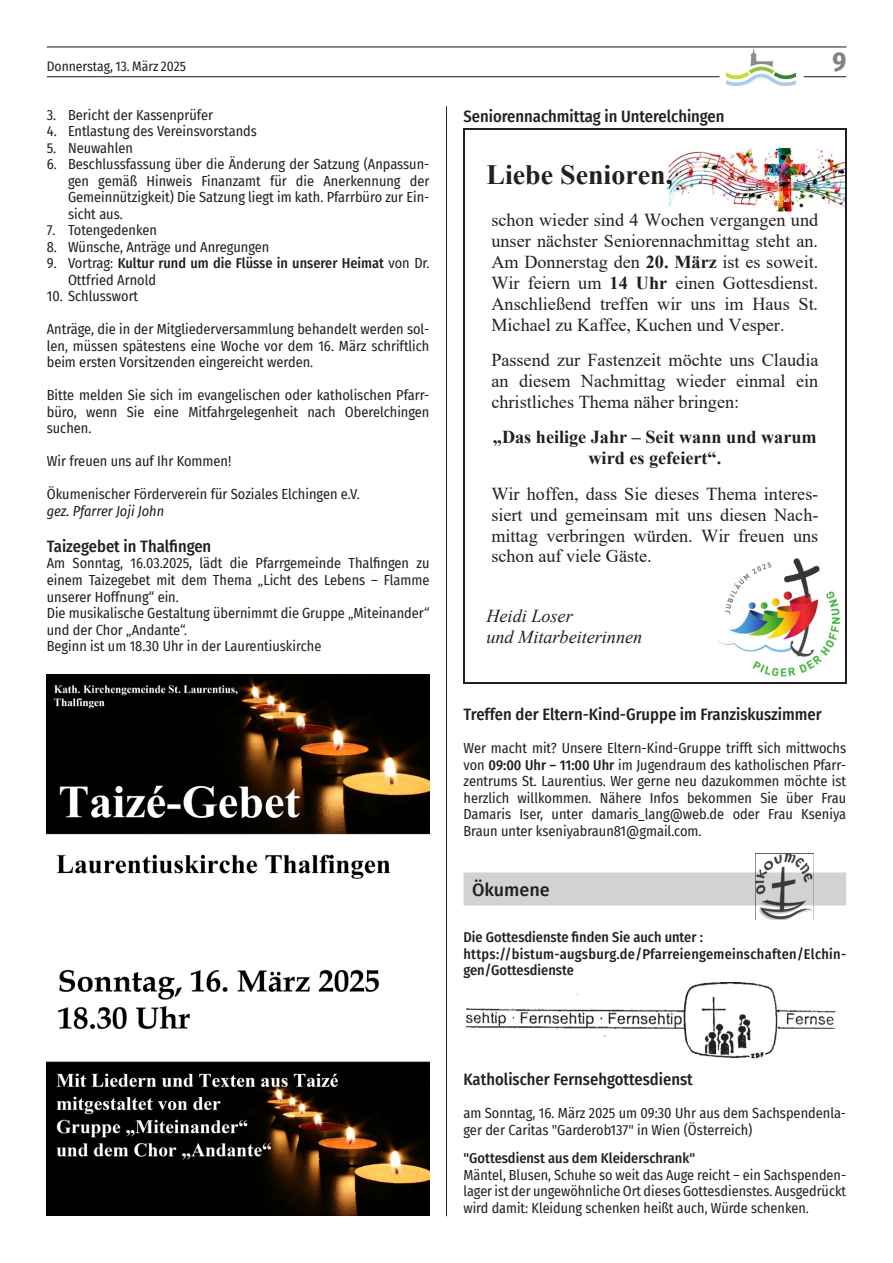
<style>
.page{position:relative;width:893px;height:1263px;background:#fff}
.page>*{position:absolute;margin:0;border:0;box-sizing:border-box;transform-origin:0 0}
.t1{font:700 27.9px "Times New Roman";color:#231f20}
.t2{font:700 27px "Fira Sans Condensed";color:#808285}
.t3{font:18.15px/20.9px "Times New Roman";color:#231f20;text-align:justify}
.t4{font:700 18.15px/21px "Times New Roman";color:#231f20;text-align:center}
.t5{font:italic 18.15px/20.9px "Times New Roman";color:#231f20}
.t6{font:500 18px "Fira Sans";color:#231f20}
.t7{font:500 16.5px "Fira Sans Condensed";color:#231f20}
.t8{font:14.25px/16.5px "Fira Sans Condensed";color:#231f20;text-align:justify}
.t9{font:500 14.25px/16.5px "Fira Sans Condensed";color:#231f20}
.t10{font:italic 14.25px "Fira Sans Condensed";color:#231f20}
.t11{font:13.5px "Fira Sans Condensed";color:#231f20}
.s1{font-weight:400}
.s2{font-weight:700}
.s3{font-weight:500}
</style>
<div class="page">
<hr style="left:446px;top:106px;width:1px;height:1110px;background:#231f20">
<hr style="left:804px;top:76px;width:42px;height:1px;background:#101a21">
<hr style="left:47px;top:76px;width:672px;height:1px;background:#101a21">
<hr style="left:47px;top:47px;width:799px;height:1px;background:#101a21">
<img style="left:727px;top:48px;width:68px;height:38px">
<img style="left:47px;top:675px;width:382px;height:541px">
<img style="left:701px;top:558px;width:144px;height:125px">
<img style="left:668px;top:147px;width:177px;height:65px">
<hr style="left:464px;top:129px;width:381px;height:1px;background:#231f20">
<hr style="left:463px;top:130px;width:1px;height:553px;background:#231f20">
<hr style="left:845px;top:130px;width:1px;height:553px;background:#231f20">
<hr style="left:464px;top:683px;width:381px;height:1px;background:#231f20">
<div style="left:463px;top:872px;width:383px;height:33px;background:#d1d2d4"></div>
<svg style="left:740px;top:872px;width:95px;height:34px"></svg>
<img style="left:755px;top:853px;width:59px;height:66px">
<img style="left:465px;top:982px;width:371px;height:77px">
<p class="t11" style="left:47px;top:56px;width:141px">Donnerstag, 13. März 2025</p>
<h2 class="t2" style="left:832px;top:39px;width:15px">9</h2>
<p class="t8" style="left:47px;top:106px;width:168px">3. Bericht der Kassenprüfer</p>
<p class="t8" style="left:47px;top:123px;width:212px">4. Entlastung des Vereinsvorstands</p>
<p class="t8" style="left:47px;top:139px;width:88px">5. Neuwahlen</p>
<p class="t8" style="left:68px;top:156px;width:363px;text-indent:-21px">6. Beschlussfassung über die Änderung der Satzung (Anpassun&shy;gen gemäß Hinweis Finanzamt für die Anerkennung der Gemeinnützigkeit) Die Satzung liegt im kath. Pfarrbüro zur Ein&shy;sicht aus.</p>
<p class="t8" style="left:47px;top:222px;width:112px">7. Totengedenken</p>
<p class="t8" style="left:47px;top:238px;width:224px">8. Wünsche, Anträge und Anregungen</p>
<p class="t9" style="left:68px;top:254px;width:363px;text-indent:-21px"><span class="s1">9. Vortrag:</span> Kultur rund um die Flüsse in unserer Heimat <span class="s1">von Dr.<br>Ottfried Arnold</span></p>
<p class="t8" style="left:47px;top:288px;width:93px">10. Schlusswort</p>
<p class="t8" style="left:47px;top:321px;width:384px">Anträge, die in der Mitgliederversammlung behandelt werden sol&shy;len, müssen spätestens eine Woche vor dem 16. März schriftlich beim ersten Vorsitzenden eingereicht werden.</p>
<p class="t8" style="left:47px;top:387px;width:384px">Bitte melden Sie sich im evangelischen oder katholischen Pfarr&shy;büro, wenn Sie eine Mitfahrgelegenheit nach Oberelchingen suchen.</p>
<p class="t8" style="left:47px;top:453px;width:186px">Wir freuen uns auf Ihr Kommen!</p>
<p class="t8" style="left:47px;top:486px;width:314px">Ökumenischer Förderverein für Soziales Elchingen e.V.</p>
<p class="t10" style="left:47px;top:500px;width:119px">gez. Pfarrer Joji John</p>
<p class="t7" style="left:47px;top:533px;width:166px">Taizegebet in Thalfingen</p>
<p class="t8" style="left:47px;top:555px;width:384px;text-align:left">Am Sonntag, 16.03.2025, lädt die Pfarrgemeinde Thalfingen zu einem Taizegebet mit dem Thema „Licht des Lebens – Flamme unserer Hoffnung“ ein.<br>Die musikalische Gestaltung übernimmt die Gruppe „Miteinander“ und der Chor „Andante“.<br>Beginn ist um 18.30 Uhr in der Laurentiuskirche</p>
<p class="t7" style="left:463px;top:103px;width:263px">Seniorennachmittag in Unterelchingen</p>
<h1 class="t1" style="left:486px;top:155px;width:188px">Liebe Senioren,</h1>
<p class="t3" style="left:491px;top:209px;width:328px">schon wieder sind 4 Wochen vergangen und unser nächster Seniorennachmittag steht an.<br>Am Donnerstag den <span class="s2">20. März</span> ist es soweit.<br>Wir feiern um <span class="s2">14 Uhr</span> einen Gottesdienst.<br>Anschließend treffen wir uns im Haus St.<br>Michael zu Kaffee, Kuchen und Vesper.</p>
<p class="t3" style="left:491px;top:349px;width:329px">Passend zur Fastenzeit möchte uns Claudia an diesem Nachmittag wieder einmal ein christliches Thema näher bringen:</p>
<p class="t4" style="left:493px;top:426px;width:325px">„Das heilige Jahr – Seit wann und warum wird es gefeiert“.</p>
<p class="t3" style="left:491px;top:483px;width:329px">Wir hoffen, dass Sie dieses Thema interes&shy;siert und gemeinsam mit uns diesen Nach&shy;mittag verbringen würden. Wir freuen uns schon auf viele Gäste.</p>
<p class="t5" style="left:486px;top:605px;width:157px">Heidi Loser<br>und Mitarbeiterinnen</p>
<p class="t7" style="left:463px;top:701px;width:360px">Treffen der Eltern-Kind-Gruppe im Franziskuszimmer</p>
<p class="t8" style="left:463px;top:740px;width:384px">Wer macht mit? Unsere Eltern-Kind-Gruppe trifft sich mittwochs von <span class="s3">09:00 Uhr – 11:00 Uhr</span> im Jugendraum des katholischen Pfarr&shy;zentrums St. Laurentius. Wer gerne neu dazukommen möchte ist herzlich willkommen. Nähere Infos bekommen Sie über Frau Damaris Iser, unter damaris_lang@web.de oder Frau Kseniya Braun unter kseniyabraun81@gmail.com.</p>
<p class="t6" style="left:472px;top:875px;width:79px">Ökumene</p>
<p class="t9" style="left:463px;top:928px;width:384px">Die Gottesdienste finden Sie auch unter : https://bistum-augsburg.de/Pfarreiengemeinschaften/Elchin&shy;gen/Gottesdienste</p>
<p class="t7" style="left:463px;top:1066px;width:231px">Katholischer Fernsehgottesdienst</p>
<p class="t8" style="left:463px;top:1104px;width:384px">am Sonntag, 16. März 2025 um 09:30 Uhr aus dem Sachspendenla&shy;ger der Caritas "Garderob137" in Wien (Österreich)</p>
<p class="t9" style="left:463px;top:1149px;width:233px">"Gottesdienst aus dem Kleiderschrank"</p>
<p class="t8" style="left:463px;top:1166px;width:384px">Mäntel, Blusen, Schuhe so weit das Auge reicht – ein Sachspenden&shy;lager ist der ungewöhnliche Ort dieses Gottesdienstes. Ausgedrückt wird damit: Kleidung schenken heißt auch, Würde schenken.</p>
</div>
